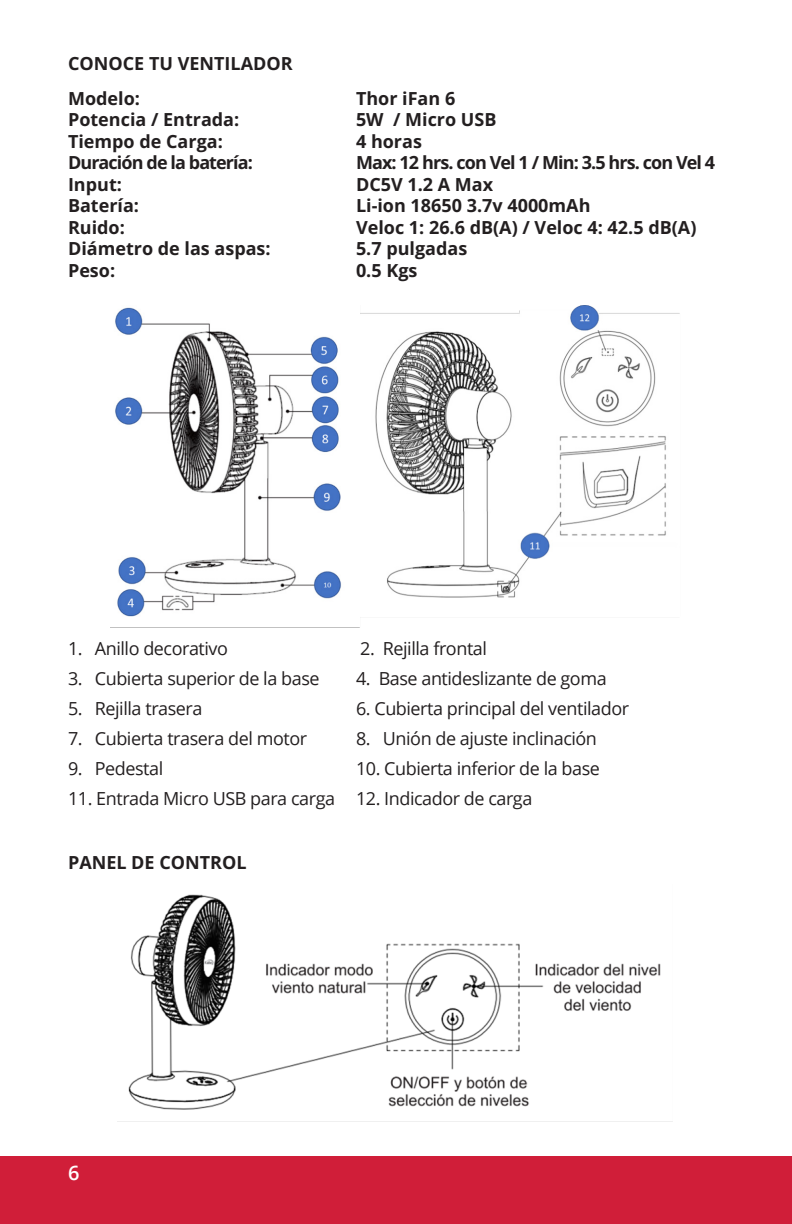
<style>
.page{position:relative;width:792px;height:1224px;background:#fff}
.page>*{position:absolute;margin:0;border:0;box-sizing:border-box;transform-origin:0 0}
.t1{font:600 20px "Open Sans";color:#fff}
.t2{font:18px "Open Sans";letter-spacing:-.025em;color:#231f20}
.t3{font:700 18px "Open Sans";color:#231f20}
.t4{font:700 18px "Open Sans";letter-spacing:-.05em;color:#231f20}
</style>
<div class="page">
<div style="left:0;top:1156px;width:792px;height:68px;background:#d01e39"></div>
<img style="left:110px;top:307px;width:251px;height:321px">
<img style="left:361px;top:305px;width:319px;height:293px">
<img style="left:118px;top:894px;width:555px;height:228px">
<p class="t3" style="left:68px;top:51px;width:226px">CONOCE TU VENTILADOR</p>
<p class="t3" style="left:68px;top:86px;width:73px">Modelo:</p>
<p class="t3" style="left:356px;top:86px;width:101px">Thor iFan 6</p>
<p class="t3" style="left:68px;top:107px;width:173px">Potencia / Entrada:</p>
<p class="t3" style="left:356px;top:107px;width:142px">5W / Micro USB</p>
<p class="t3" style="left:68px;top:129px;width:156px">Tiempo de Carga:</p>
<p class="t3" style="left:356px;top:129px;width:67px">4 horas</p>
<p class="t4" style="left:68px;top:150px;width:186px">Duración de la batería:</p>
<p class="t4" style="left:356px;top:150px;width:361px">Max: 12 hrs. con Vel 1 / Min: 3.5 hrs. con Vel 4</p>
<p class="t3" style="left:68px;top:172px;width:55px">Input:</p>
<p class="t3" style="left:356px;top:172px;width:139px">DC5V 1.2 A Max</p>
<p class="t3" style="left:68px;top:193px;width:73px">Batería:</p>
<p class="t3" style="left:356px;top:193px;width:236px">Li-ion 18650 3.7v 4000mAh</p>
<p class="t3" style="left:68px;top:215px;width:58px">Ruido:</p>
<p class="t3" style="left:356px;top:215px;width:342px">Veloc 1: 26.6 dB(A) / Veloc 4: 42.5 dB(A)</p>
<p class="t3" style="left:68px;top:236px;width:204px">Diámetro de las aspas:</p>
<p class="t3" style="left:356px;top:236px;width:113px">5.7 pulgadas</p>
<p class="t3" style="left:68px;top:258px;width:49px">Peso:</p>
<p class="t3" style="left:356px;top:258px;width:63px">0.5 Kgs</p>
<p class="t2" style="left:68px;top:636px;width:162px">1. Anillo decorativo</p>
<p class="t2" style="left:360px;top:636px;width:128px">2. Rejilla frontal</p>
<p class="t2" style="left:68px;top:666px;width:253px">3. Cubierta superior de la base</p>
<p class="t2" style="left:356px;top:666px;width:252px">4. Base antideslizante de goma</p>
<p class="t2" style="left:68px;top:696px;width:136px">5. Rejilla trasera</p>
<p class="t2" style="left:356px;top:696px;width:275px">6. Cubierta principal del ventilador</p>
<p class="t2" style="left:68px;top:726px;width:241px">7. Cubierta trasera del motor</p>
<p class="t2" style="left:356px;top:726px;width:243px">8. Unión de ajuste inclinación</p>
<p class="t2" style="left:68px;top:756px;width:97px">9. Pedestal</p>
<p class="t2" style="left:356px;top:756px;width:245px">10. Cubierta inferior de la base</p>
<p class="t2" style="left:68px;top:786px;width:466px">11. Entrada Micro USB para carga 12. Indicador de carga</p>
<p class="t3" style="left:68px;top:850px;width:180px">PANEL DE CONTROL</p>
<p class="t1" style="left:68px;top:1160px;width:13px">6</p>
</div>
